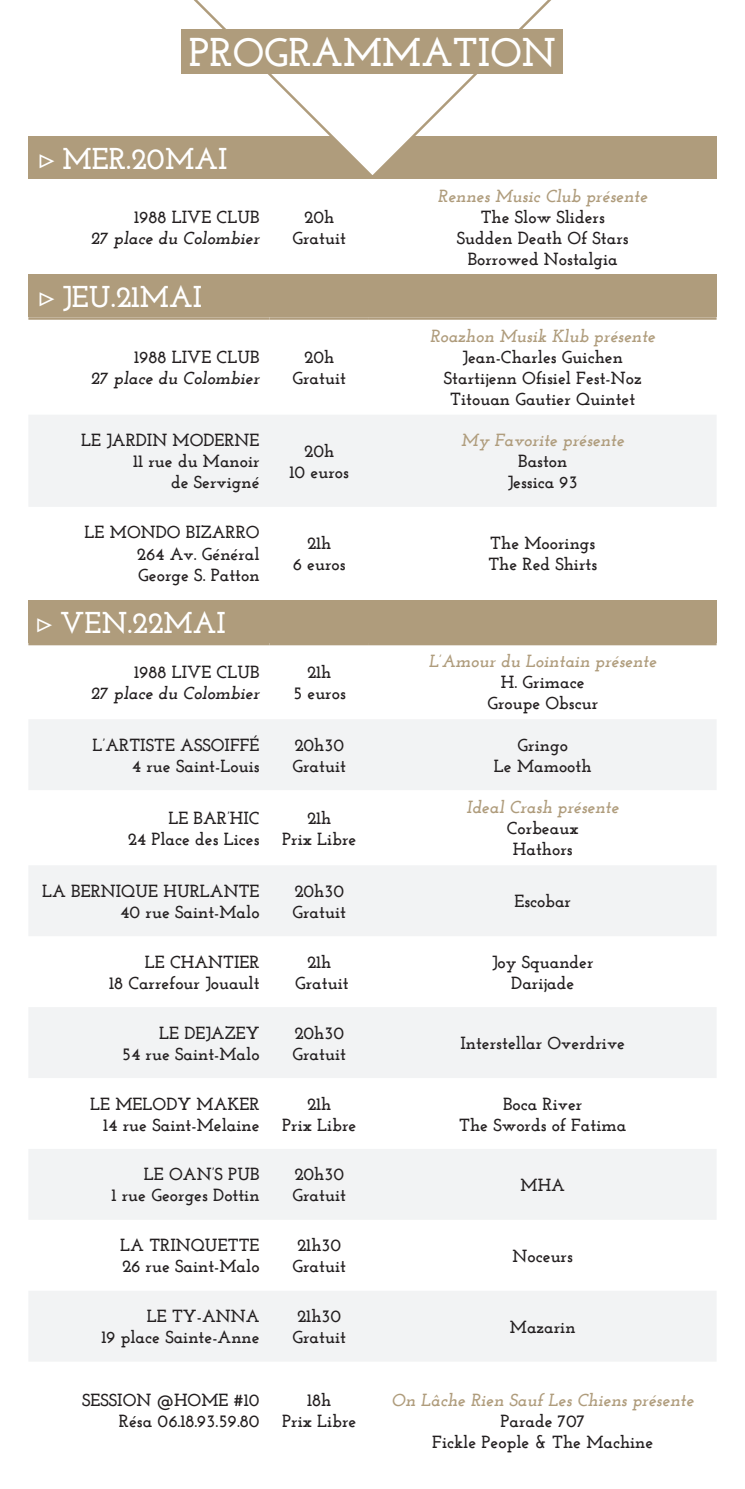
<style>
.page{position:relative;width:745px;height:1489px;background:#fff}
.page>*{position:absolute;margin:0;border:0;box-sizing:border-box;transform-origin:0 0}
.HEURE{font:700 40px "Josefin Slab";color:#fff}
.t1{font:700 30px "Josefin Slab";color:#fff}
.LIEU{font:700 17.5px/21px "Josefin Slab";color:#231f20;text-align:right}
.LIEU-2{font:italic 700 17.5px "Josefin Slab";color:#af9c7c}
.LIEU-3{font:italic 700 17.5px "Josefin Slab";color:#231f20}
.s1{font-family:"Minion Pro";font-weight:400}
</style>
<div class="page">
<div style="left:28px;top:136px;width:688px;height:42px;background:#af9c7c"></div>
<div style="left:29px;top:415px;width:687px;height:92px;background:#f2f3f4"></div>
<hr style="left:28px;top:317px;width:241px;height:3px;background:#af9c7c">
<hr style="left:269px;top:317px;width:100px;height:3px;background:#af9c7c">
<hr style="left:369px;top:317px;width:347px;height:3px;background:#af9c7c">
<div style="left:28px;top:275px;width:688px;height:42px;background:#af9c7c"></div>
<svg style="left:29px;top:720px;width:687px;height:641px;fill:#f2f3f4"></svg>
<hr style="left:28px;top:642px;width:241px;height:3px;background:#af9c7c">
<hr style="left:269px;top:642px;width:100px;height:3px;background:#af9c7c">
<hr style="left:369px;top:642px;width:347px;height:3px;background:#af9c7c">
<div style="left:28px;top:600px;width:688px;height:42px;background:#af9c7c"></div>
<svg style="left:118px;top:0;width:508px;height:179px"></svg>
<div style="left:182px;top:29px;width:380px;height:44px;background:#af9c7c"></div>
<p class="HEURE" style="left:189px;top:29px;width:368px">PROGRAMMATION</p>
<p class="t1" style="left:37px;top:140px;width:191px"><span class="s1">▷</span> MER.20MAI</p>
<p class="LIEU" style="left:134px;top:206px;width:127px">1988 LIVE CLUB</p>
<p class="LIEU-3" style="left:91px;top:227px;width:170px">27 place du Colombier</p>
<p class="LIEU" style="left:304px;top:206px;width:32px">20h</p>
<p class="LIEU" style="left:292px;top:227px;width:55px">Gratuit</p>
<p class="LIEU-2" style="left:437px;top:185px;width:211px">Rennes Music Club présente</p>
<p class="LIEU" style="left:480px;top:206px;width:125px">The Slow Sliders</p>
<p class="LIEU" style="left:456px;top:227px;width:173px">Sudden Death Of Stars</p>
<p class="LIEU" style="left:467px;top:248px;width:151px">Borrowed Nostalgia</p>
<p class="t1" style="left:37px;top:279px;width:166px"><span class="s1">▷</span> JEU.21MAI</p>
<p class="LIEU" style="left:134px;top:346px;width:127px">1988 LIVE CLUB</p>
<p class="LIEU-3" style="left:91px;top:367px;width:170px">27 place du Colombier</p>
<p class="LIEU" style="left:304px;top:346px;width:32px">20h</p>
<p class="LIEU" style="left:292px;top:367px;width:55px">Gratuit</p>
<p class="LIEU-2" style="left:430px;top:325px;width:227px">Roazhon Musik Klub présente</p>
<p class="LIEU" style="left:462px;top:346px;width:162px">Jean-Charles Guichen</p>
<p class="LIEU" style="left:443px;top:367px;width:199px">Startijenn Ofisiel Fest-Noz</p>
<p class="LIEU" style="left:450px;top:388px;width:186px">Titouan Gautier Quintet</p>
<p class="LIEU" style="left:81px;top:430px;width:180px">LE JARDIN MODERNE</p>
<p class="LIEU" style="left:133px;top:451px;width:128px">11 rue du Manoir de Servigné</p>
<p class="LIEU" style="left:304px;top:440px;width:32px">20h</p>
<p class="LIEU" style="left:289px;top:461px;width:61px">10 euros</p>
<p class="LIEU-2" style="left:461px;top:430px;width:164px">My Favorite présente</p>
<p class="LIEU" style="left:518px;top:451px;width:51px">Baston</p>
<p class="LIEU" style="left:507px;top:472px;width:72px">Jessica 93</p>
<p class="LIEU" style="left:85px;top:522px;width:176px">LE MONDO BIZARRO</p>
<p class="LIEU" style="left:137px;top:543px;width:124px">264 Av. Général</p>
<p class="LIEU" style="left:138px;top:564px;width:123px">George S. Patton</p>
<p class="LIEU" style="left:307px;top:532px;width:26px">21h</p>
<p class="LIEU" style="left:293px;top:553px;width:54px">6 euros</p>
<p class="LIEU" style="left:490px;top:532px;width:106px">The Moorings</p>
<p class="LIEU" style="left:488px;top:553px;width:110px">The Red Shirts</p>
<p class="t1" style="left:35px;top:604px;width:192px"><span class="s1">▷</span> VEN.22MAI</p>
<p class="LIEU" style="left:134px;top:661px;width:127px">1988 LIVE CLUB</p>
<p class="LIEU-3" style="left:91px;top:682px;width:170px">27 place du Colombier</p>
<p class="LIEU" style="left:307px;top:661px;width:26px">21h</p>
<p class="LIEU" style="left:292px;top:682px;width:55px">5 euros</p>
<p class="LIEU-2" style="left:428px;top:651px;width:229px">L’Amour du Lointain présente</p>
<p class="LIEU" style="left:500px;top:671px;width:85px">H. Grimace</p>
<p class="LIEU" style="left:487px;top:692px;width:112px">Groupe Obscur</p>
<p class="LIEU" style="left:92px;top:734px;width:168px">L’ARTISTE ASSOIFFÉ</p>
<p class="LIEU" style="left:132px;top:755px;width:129px">4 rue Saint-Louis</p>
<p class="LIEU" style="left:294px;top:734px;width:51px">20h30</p>
<p class="LIEU" style="left:292px;top:755px;width:55px">Gratuit</p>
<p class="LIEU" style="left:517px;top:734px;width:52px">Gringo</p>
<p class="LIEU" style="left:493px;top:755px;width:99px">Le Mamooth</p>
<p class="LIEU" style="left:168px;top:807px;width:93px">LE BAR’HIC</p>
<p class="LIEU" style="left:128px;top:828px;width:133px">24 Place des Lices</p>
<p class="LIEU" style="left:307px;top:807px;width:26px">21h</p>
<p class="LIEU" style="left:282px;top:828px;width:76px">Prix Libre</p>
<p class="LIEU-2" style="left:466px;top:797px;width:154px">Ideal Crash présente</p>
<p class="LIEU" style="left:506px;top:817px;width:73px">Corbeaux</p>
<p class="LIEU" style="left:512px;top:838px;width:61px">Hathors</p>
<p class="LIEU" style="left:42px;top:880px;width:219px">LA BERNIQUE HURLANTE</p>
<p class="LIEU" style="left:120px;top:901px;width:141px">40 rue Saint-Malo</p>
<p class="LIEU" style="left:294px;top:880px;width:51px">20h30</p>
<p class="LIEU" style="left:292px;top:901px;width:55px">Gratuit</p>
<p class="LIEU" style="left:514px;top:890px;width:58px">Escobar</p>
<p class="LIEU" style="left:145px;top:951px;width:116px">LE CHANTIER</p>
<p class="LIEU" style="left:109px;top:972px;width:152px">18 Carrefour Jouault</p>
<p class="LIEU" style="left:307px;top:951px;width:26px">21h</p>
<p class="LIEU" style="left:295px;top:972px;width:55px">Gratuit</p>
<p class="LIEU" style="left:491px;top:951px;width:103px">Joy Squander</p>
<p class="LIEU" style="left:511px;top:972px;width:64px">Darijade</p>
<p class="LIEU" style="left:159px;top:1022px;width:102px">LE DEJAZEY</p>
<p class="LIEU" style="left:121px;top:1043px;width:139px">54 rue Saint-Malo</p>
<p class="LIEU" style="left:294px;top:1022px;width:51px">20h30</p>
<p class="LIEU" style="left:292px;top:1043px;width:55px">Gratuit</p>
<p class="LIEU" style="left:460px;top:1032px;width:166px">Interstellar Overdrive</p>
<p class="LIEU" style="left:90px;top:1092px;width:171px">LE MELODY MAKER</p>
<p class="LIEU" style="left:103px;top:1113px;width:158px">14 rue Saint-Melaine</p>
<p class="LIEU" style="left:307px;top:1092px;width:26px">21h</p>
<p class="LIEU" style="left:282px;top:1113px;width:76px">Prix Libre</p>
<p class="LIEU" style="left:502px;top:1092px;width:81px">Boca River</p>
<p class="LIEU" style="left:459px;top:1113px;width:168px">The Swords of Fatima</p>
<p class="LIEU" style="left:144px;top:1163px;width:117px">LE OAN’S PUB</p>
<p class="LIEU" style="left:111px;top:1184px;width:149px">1 rue Georges Dottin</p>
<p class="LIEU" style="left:294px;top:1163px;width:51px">20h30</p>
<p class="LIEU" style="left:292px;top:1184px;width:55px">Gratuit</p>
<p class="LIEU" style="left:520px;top:1174px;width:46px">MHA</p>
<p class="LIEU" style="left:120px;top:1234px;width:141px">LA TRINQUETTE</p>
<p class="LIEU" style="left:122px;top:1255px;width:139px">26 rue Saint-Malo</p>
<p class="LIEU" style="left:297px;top:1234px;width:46px">21h30</p>
<p class="LIEU" style="left:292px;top:1255px;width:55px">Gratuit</p>
<p class="LIEU" style="left:512px;top:1245px;width:62px">Noceurs</p>
<p class="LIEU" style="left:147px;top:1305px;width:114px">LE TY-ANNA</p>
<p class="LIEU" style="left:101px;top:1326px;width:160px">19 place Sainte-Anne</p>
<p class="LIEU" style="left:297px;top:1305px;width:46px">21h30</p>
<p class="LIEU" style="left:292px;top:1326px;width:55px">Gratuit</p>
<p class="LIEU" style="left:509px;top:1316px;width:67px">Mazarin</p>
<p class="LIEU" style="left:82px;top:1389px;width:179px">SESSION @HOME #10</p>
<p class="LIEU" style="left:119px;top:1410px;width:142px">Résa 06.18.93.59.80</p>
<p class="LIEU" style="left:307px;top:1389px;width:26px">18h</p>
<p class="LIEU" style="left:282px;top:1410px;width:76px">Prix Libre</p>
<p class="LIEU-2" style="left:391px;top:1389px;width:303px">On Lâche Rien Sauf Les Chiens présente</p>
<p class="LIEU" style="left:500px;top:1410px;width:86px">Parade 707</p>
<p class="LIEU" style="left:432px;top:1431px;width:222px">Fickle People &amp; The Machine</p>
</div>
